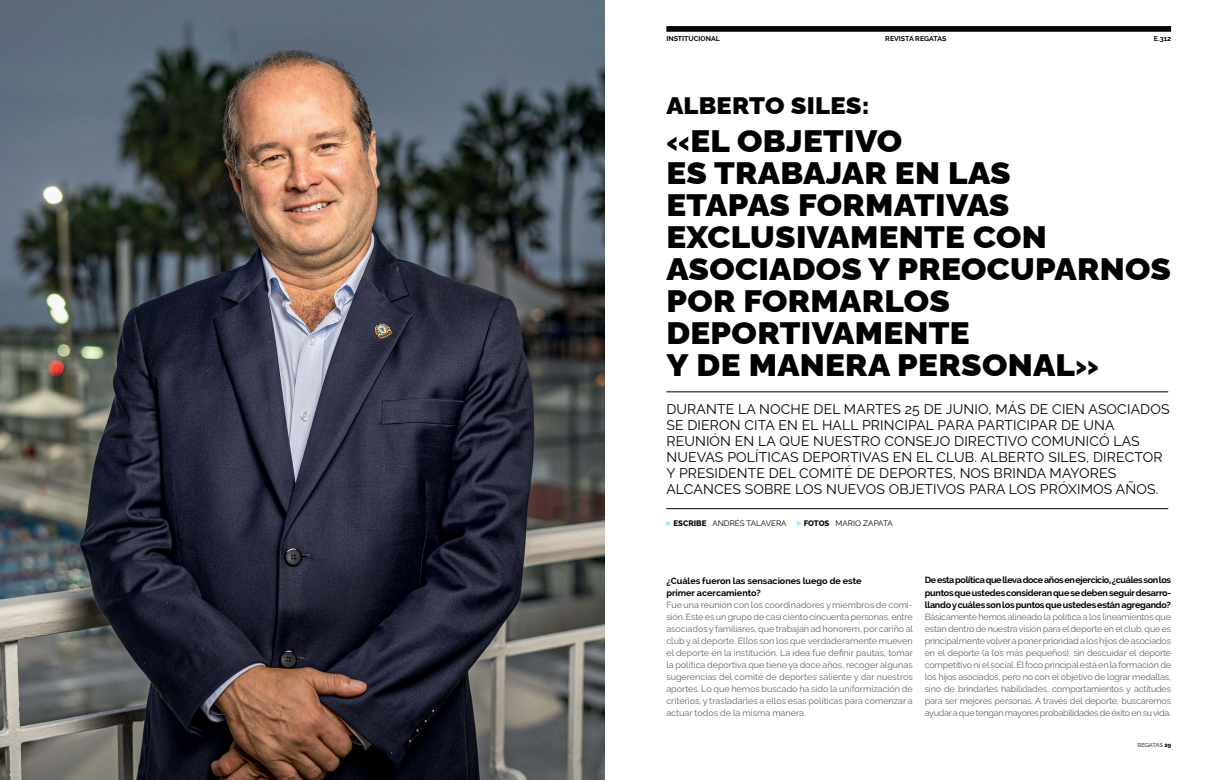
<style>
.page{position:relative;width:1208px;height:780px;background:#fff}
.page>*{position:absolute;margin:0;border:0;box-sizing:border-box;transform-origin:0 0}
.t1{font:100 31px/32px "Raleway";letter-spacing:.01em;color:#000;scale:1.07 1}
.t2{font:100 23.8px "Raleway";letter-spacing:.01em;color:#000;scale:1.07 1}
.t3{font:100 14px/16px "Raleway";letter-spacing:.01em;color:#000}
.t4{font:100 9px/12px "Raleway";letter-spacing:-.02em;color:#636466;text-align:justify}
.t5{font:700 9px/12px "Raleway";letter-spacing:-.005em;color:#000}
.t6{font:100 8px "Raleway";color:#000}
.t7{font:700 7px "Raleway";color:#000}
.t8{font:100 5.8px "Raleway";letter-spacing:-.01em;color:#000}
.s1{font-weight:800}
</style>
<div class="page">
<img style="left:0;top:0;width:604px;height:780px">
<svg style="left:666px;top:520px;width:5px;height:6px"></svg>
<svg style="left:796px;top:520px;width:5px;height:6px"></svg>
<hr style="left:666px;top:391px;width:502px;height:1px;background:#000">
<hr style="left:666px;top:508px;width:502px;height:1px;background:#000">
<div style="left:666px;top:26px;width:505px;height:6px;background:#000"></div>
<p class="t7" style="left:666px;top:34px;width:55px">INSTITUCIONAL</p>
<p class="t7" style="left:885px;top:34px;width:63px">REVISTA REGATAS</p>
<p class="t7" style="left:1154px;top:34px;width:19px">E.312</p>
<h2 class="t2" style="left:666px;top:86px;width:191px">ALBERTO SILES:</h2>
<h1 class="t1" style="left:666px;top:122px;width:473px">«EL OBJETIVO<br>ES TRABAJAR EN LAS<br>ETAPAS FORMATIVAS<br>EXCLUSIVAMENTE CON<br>ASOCIADOS Y PREOCUPARNOS<br>POR FORMARLOS<br>DEPORTIVAMENTE<br>Y DE MANERA PERSONAL»</h1>
<p class="t3" style="left:666px;top:399px;width:505px">DURANTE LA NOCHE DEL MARTES 25 DE JUNIO, MÁS DE CIEN ASOCIADOS SE DIERON CITA EN EL HALL PRINCIPAL PARA PARTICIPAR DE UNA REUNIÓN EN LA QUE NUESTRO CONSEJO DIRECTIVO COMUNICÓ LAS NUEVAS POLÍTICAS DEPORTIVAS EN EL CLUB. ALBERTO SILES, DIRECTOR Y PRESIDENTE DEL COMITÉ DE DEPORTES, NOS BRINDA MAYORES ALCANCES SOBRE LOS NUEVOS OBJETIVOS PARA LOS PRÓXIMOS AÑOS.</p>
<p class="t6" style="left:673px;top:517px;width:115px"><span class="s1">ESCRIBE</span> ANDRÉS TALAVERA</p>
<p class="t6" style="left:803px;top:517px;width:91px"><span class="s1">FOTOS</span> MARIO ZAPATA</p>
<p class="t5" style="left:666px;top:574px;width:197px">¿Cuáles fueron las sensaciones luego de este primer acercamiento?</p>
<p class="t4" style="left:666px;top:597px;width:248px">Fue una reunión con los coordinadores y miembros de comi&shy;sión. Este es un grupo de casi ciento cincuenta personas, entre asociados y familiares, que trabajan ad honorem, por cariño al club y al deporte. Ellos son los que verdaderamente mueven el deporte en la institución. La idea fue definir pautas, tomar la política deportiva que tiene ya doce años, recoger algunas sugerencias del comité de deportes saliente y dar nuestros aportes. Lo que hemos buscado ha sido la uniformización de criterios, y trasladarles a ellos esas políticas para comenzar a actuar todos de la misma manera.</p>
<p class="t5" style="left:924px;top:574px;width:248px;text-align:justify">De esta política que lleva doce años en ejercicio, ¿cuáles son los puntos que ustedes consideran que se deben seguir desarro&shy;llando y cuáles son los puntos que ustedes están agregando?</p>
<p class="t4" style="left:924px;top:609px;width:248px">Básicamente hemos alineado la política a los lineamientos que están dentro de nuestra visión para el deporte en el club, que es principalmente volver a poner prioridad a los hijos de asociados en el deporte (a los más pequeños), sin descuidar el deporte competitivo ni el social. El foco principal está en la formación de los hijos asociados, pero no con el objetivo de lograr medallas, sino de brindarles habilidades, comportamientos y actitudes para ser mejores personas. A través del deporte, buscaremos ayudar a que tengan mayores probabilidades de éxito en su vida.</p>
<p class="t8" style="left:1137px;top:740px;width:35px">REGATAS <span class="s1">29</span></p>
</div>
